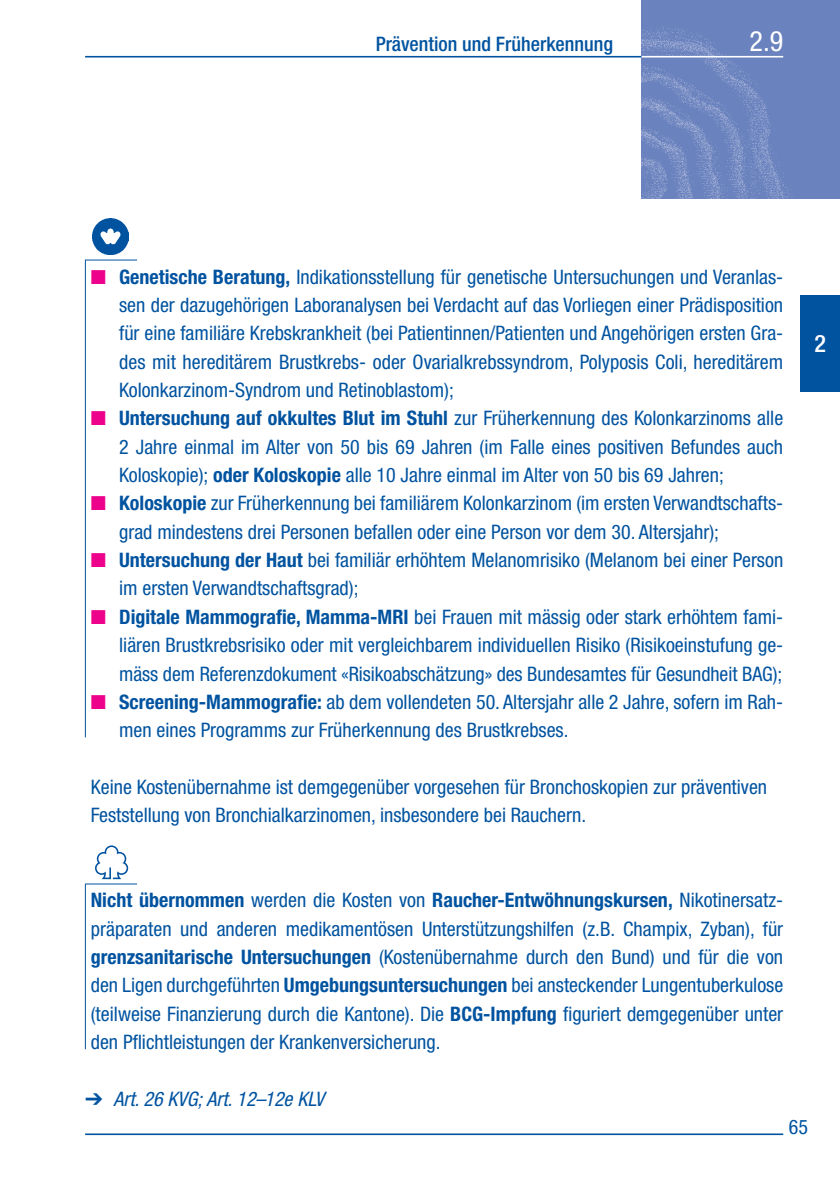
<style>
.page{position:relative;width:840px;height:1191px;background:#fff}
.page>*{position:absolute;margin:0;border:0;box-sizing:border-box;transform-origin:0 0}
.t1{font:condensed 28px "Helvetica Neue LT Std";color:#fff}
.t2{font:500 condensed 24px "Helvetica Neue LT Std";color:#fff}
.t3{font:condensed 20px/28.4px "Helvetica Neue LT Std";color:#0153a0;text-align:justify}
.t4{font:500 condensed 20px "Helvetica Neue LT Std";color:#0153a0}
.t5{font:italic condensed 20px "Helvetica Neue LT Std";color:#0153a0}
.s1{color:#ed028c}
.s2{font-weight:700}
</style>
<div class="page">
<img style="left:641px;top:0;width:198px;height:198px">
<div style="left:799px;top:295px;width:40px;height:96px;background:#0153a0"></div>
<hr style="left:641px;top:56px;width:141px;height:1px;background:#fff">
<hr style="left:85px;top:56px;width:556px;height:1px;background:#0153a0">
<hr style="left:85px;top:1133px;width:697px;height:2px;background:#0153a0">
<hr style="left:85px;top:260px;width:1px;height:477px;background:#0153a0">
<hr style="left:85px;top:260px;width:52px;height:1px;background:#0153a0">
<img style="left:93px;top:219px;width:35px;height:35px">
<hr style="left:85px;top:884px;width:1px;height:165px;background:#0153a0">
<svg style="left:95px;top:845px;width:33px;height:34px"></svg>
<hr style="left:85px;top:883px;width:52px;height:1px;background:#0153a0">
<p class="t4" style="left:375px;top:32px;width:238px">Prävention und Früherkennung</p>
<h1 class="t1" style="left:749px;top:25px;width:35px">2.9</h1>
<p class="t3" style="left:119px;top:262px;width:665px;text-indent:-28px"><span class="s1">■</span> <span class="s2">Genetische Beratung,</span> Indikationsstellung für genetische Untersuchungen und Veranlas&shy;sen der dazugehörigen Laboranalysen bei Verdacht auf das Vorliegen einer Prädisposition für eine familiäre Krebskrankheit (bei Patientinnen/Patienten und Angehörigen ersten Gra&shy;des mit hereditärem Brustkrebs- oder Ovarialkrebssyndrom, Polyposis Coli, hereditärem Kolonkarzinom-Syndrom und Retinoblastom);</p>
<p class="t3" style="left:119px;top:404px;width:665px;text-indent:-28px"><span class="s1">■</span> <span class="s2">Untersuchung auf okkultes Blut im Stuhl</span> zur Früherkennung des Kolonkarzinoms alle 2 Jahre einmal im Alter von 50 bis 69 Jahren (im Falle eines positiven Befundes auch Koloskopie); <span class="s2">oder Koloskopie</span> alle 10 Jahre einmal im Alter von 50 bis 69 Jahren;</p>
<p class="t3" style="left:119px;top:489px;width:665px;text-indent:-28px"><span class="s1">■</span> <span class="s2">Koloskopie</span> zur Früherkennung bei familiärem Kolonkarzinom (im ersten Verwandtschafts&shy;grad mindestens drei Personen befallen oder eine Person vor dem 30. Altersjahr);</p>
<p class="t3" style="left:119px;top:545px;width:665px;text-indent:-28px"><span class="s1">■</span> <span class="s2">Untersuchung der Haut</span> bei familiär erhöhtem Melanomrisiko (Melanom bei einer Person im ersten Verwandtschaftsgrad);</p>
<p class="t3" style="left:119px;top:602px;width:665px;text-indent:-28px"><span class="s1">■</span> <span class="s2">Digitale Mammografie, Mamma-MRI</span> bei Frauen mit mässig oder stark erhöhtem fami&shy;liären Brustkrebsrisiko oder mit vergleichbarem individuellen Risiko (Risikoeinstufung ge&shy;mäss dem Referenzdokument «Risikoabschätzung» des Bundesamtes für Gesundheit BAG);</p>
<p class="t3" style="left:119px;top:687px;width:665px;text-indent:-28px"><span class="s1">■</span> <span class="s2">Screening-Mammografie:</span> ab dem vollendeten 50. Altersjahr alle 2 Jahre, sofern im Rah&shy;men eines Programms zur Früherkennung des Brustkrebses.</p>
<p class="t3" style="left:91px;top:772px;width:677px">Keine Kostenübernahme ist demgegenüber vorgesehen für Bronchoskopien zur präventiven<br>Feststellung von Bronchialkarzinomen, insbesondere bei Rauchern.</p>
<p class="t3" style="left:91px;top:886px;width:693px"><span class="s2">Nicht übernommen</span> werden die Kosten von <span class="s2">Raucher-Entwöhnungskursen,</span> Nikotinersatz&shy;präparaten und anderen medikamentösen Unterstützungshilfen (z.B. Champix, Zyban), für <span class="s2">grenzsanitarische Untersuchungen</span> (Kostenübernahme durch den Bund) und für die von den Ligen durchgeführten <span class="s2">Umgebungsuntersuchungen</span> bei ansteckender Lungentuberkulose (teilweise Finanzierung durch die Kantone). Die <span class="s2">BCG-Impfung</span> figuriert demgegenüber unter den Pflichtleistungen der Krankenversicherung.</p>
<p class="t5" style="left:85px;top:1087px;width:240px">➔ Art. 26 KVG; Art. 12–12e KLV</p>
<p class="t2" style="left:813px;top:329px;width:13px">2</p>
<p class="t3" style="left:788px;top:1112px;width:21px">65</p>
</div>
